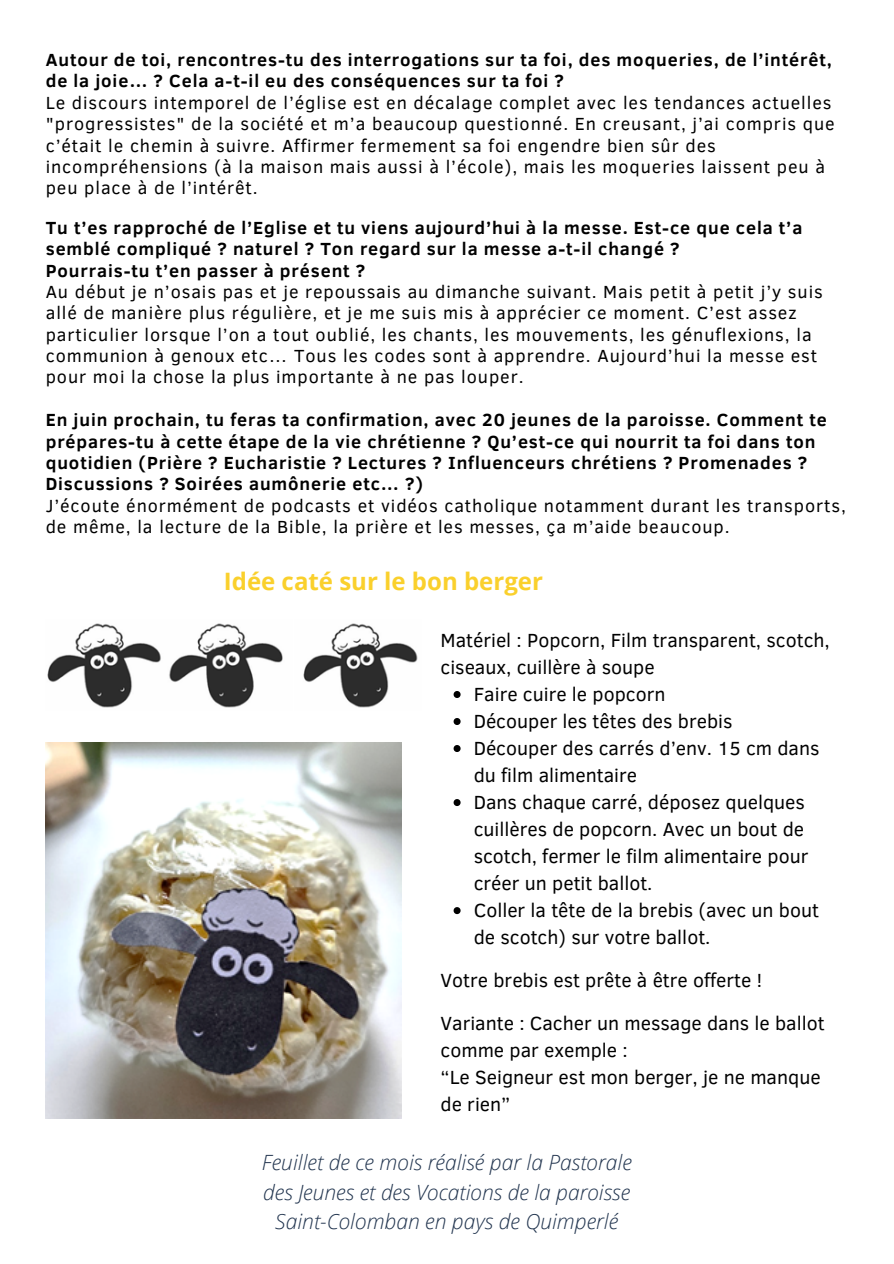
<style>
.page{position:relative;width:894px;height:1264px;background:#fff}
.page>*{position:absolute;margin:0;border:0;box-sizing:border-box;transform-origin:0 0}
.t1{font:700 24px "Open Sans";color:#fad02c}
.t2{font:italic 300 21px/29.2px "Open Sans";color:#22354f;text-align:center}
.t3{font:19.5px/27px "Clear Sans";color:#000}
.t4{font:18px/21.3px "Clear Sans";letter-spacing:.05em;color:#000}
.t5{font:700 18px/21.3px "Clear Sans";letter-spacing:.05em;color:#000}
</style>
<div class="page">
<img style="left:47px;top:623px;width:371px;height:85px">
<img style="left:46px;top:743px;width:355px;height:375px">
<svg style="left:453px;top:691px;width:7px;height:7px"></svg>
<svg style="left:453px;top:718px;width:7px;height:7px"></svg>
<svg style="left:453px;top:745px;width:7px;height:7px"></svg>
<svg style="left:453px;top:799px;width:7px;height:7px"></svg>
<svg style="left:453px;top:907px;width:7px;height:7px"></svg>
<p class="t5" style="left:46px;top:48px;width:787px">Autour de toi, rencontres-tu des interrogations sur ta foi, des moqueries, de l’intérêt, de la joie… ? Cela a-t-il eu des conséquences sur ta foi ?</p>
<p class="t4" style="left:46px;top:91px;width:790px">Le discours intemporel de l’église est en décalage complet avec les tendances actuelles "progressistes" de la société et m’a beaucoup questionné. En creusant, j’ai compris que c’était le chemin à suivre. Affirmer fermement sa foi engendre bien sûr des incompréhensions (à la maison mais aussi à l’école), mais les moqueries laissent peu à peu place à de l’intérêt.</p>
<p class="t5" style="left:46px;top:216px;width:757px">Tu t’es rapproché de l’Eglise et tu viens aujourd’hui à la messe. Est-ce que cela t’a semblé compliqué ? naturel ? Ton regard sur la messe a-t-il changé ?</p>
<p class="t5" style="left:46px;top:258px;width:321px">Pourrais-tu t’en passer à présent ?</p>
<h2 class="t4" style="left:46px;top:280px;width:778px">Au début je n’osais pas et je repoussais au dimanche suivant. Mais petit à petit j’y suis allé de manière plus régulière, et je me suis mis à apprécier ce moment. C’est assez particulier lorsque l’on a tout oublié, les chants, les mouvements, les génuflexions, la communion à genoux etc… Tous les codes sont à apprendre. Aujourd’hui la messe est pour moi la chose la plus importante à ne pas louper.</h2>
<h2 class="t5" style="left:46px;top:408px;width:782px">En juin prochain, tu feras ta confirmation, avec 20 jeunes de la paroisse. Comment te prépares-tu à cette étape de la vie chrétienne ? Qu’est-ce qui nourrit ta foi dans ton quotidien (Prière ? Eucharistie ? Lectures ? Influenceurs chrétiens ? Promenades ?<br>Discussions ? Soirées aumônerie etc… ?)</h2>
<h2 class="t4" style="left:46px;top:494px;width:801px">J’écoute énormément de podcasts et vidéos catholique notamment durant les transports, de même, la lecture de la Bible, la prière et les messes, ça m’aide beaucoup.</h2>
<p class="t1" style="left:224px;top:564px;width:320px">Idée caté sur le bon berger</p>
<p class="t3" style="left:440px;top:625px;width:390px">Matériel : Popcorn, Film transparent, scotch, ciseaux, cuillère à soupe</p>
<p class="t3" style="left:473px;top:679px;width:193px">Faire cuire le popcorn</p>
<p class="t3" style="left:473px;top:706px;width:260px">Découper les têtes des brebis</p>
<h1 class="t3" style="left:473px;top:733px;width:347px">Découper des carrés d’env. 15 cm dans du film alimentaire</h1>
<p class="t3" style="left:473px;top:787px;width:336px">Dans chaque carré, déposez quelques cuillères de popcorn. Avec un bout de scotch, fermer le film alimentaire pour créer un petit ballot.</p>
<p class="t3" style="left:473px;top:895px;width:347px">Coller la tête de la brebis (avec un bout de scotch) sur votre ballot.</p>
<h2 class="t3" style="left:440px;top:965px;width:323px">Votre brebis est prête à être offerte !</h2>
<p class="t3" style="left:440px;top:1008px;width:385px">Variante : Cacher un message dans le ballot comme par exemple :<br>“Le Seigneur est mon berger, je ne manque de rien”</p>
<p class="t2" style="left:262px;top:1147px;width:371px">Feuillet de ce mois réalisé par la Pastorale des Jeunes et des Vocations de la paroisse<br>Saint-Colomban en pays de Quimperlé</p>
</div>
